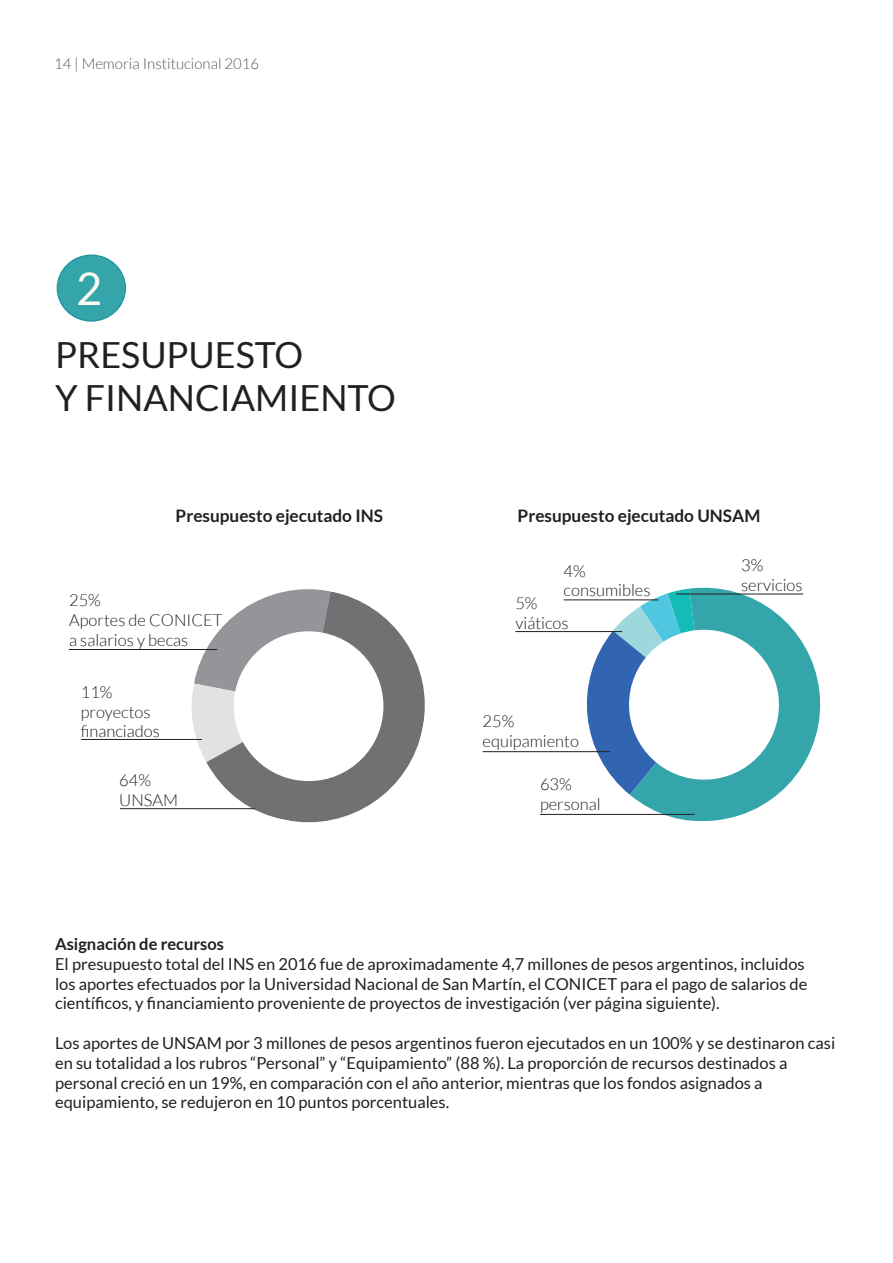
<style>
.page{position:relative;width:893px;height:1263px;background:#fff}
.page>*{position:absolute;margin:0;border:0;box-sizing:border-box;transform-origin:0 0}
.t1{font:45px "Lato";color:#fbfaf0}
.t2{font:36px/43.2px "Lato";color:#231f20}
.t3{font:700 17.25px "Lato";color:#231f20}
.t4{font:16.5px/19.8px "Lato";color:#231f20}
.t5{font:300 16.5px/19.8px "Lato";color:#231f20}
.t6{font:700 16.5px "Lato";color:#231f20}
.t7{font:300 15px "Lato";color:#57585a}
</style>
<div class="page">
<div style="left:57px;top:255px;width:68px;height:66px;background:#35a5ac;border-radius:50%"></div>
<div style="left:57px;top:254px;width:69px;height:68px;border:1px solid #2494a2;border-radius:50%"></div>
<svg style="left:630px;top:587px;width:191px;height:235px;fill:#35a5ac"></svg>
<svg style="left:572px;top:589px;width:211px;height:206px"></svg>
<hr style="left:540px;top:814px;width:155px;height:1px;background:#231f20">
<hr style="left:483px;top:751px;width:127px;height:1px;background:#231f20">
<hr style="left:515px;top:631px;width:107px;height:1px;background:#231f20">
<hr style="left:564px;top:599px;width:95px;height:1px;background:#231f20">
<hr style="left:676px;top:594px;width:127px;height:1px;background:#231f20">
<svg style="left:206px;top:623px;width:219px;height:200px;fill:#6f7172"></svg>
<svg style="left:191px;top:589px;width:199px;height:199px"></svg>
<hr style="left:120px;top:808px;width:135px;height:1px;background:#231f20">
<hr style="left:81px;top:739px;width:121px;height:1px;background:#231f20">
<hr style="left:69px;top:649px;width:148px;height:1px;background:#231f20">
<p class="t7" style="left:54px;top:56px;width:207px">14 | Memoria Institucional 2016</p>
<h1 class="t1" style="left:76px;top:263px;width:28px">2</h1>
<h2 class="t2" style="left:55px;top:333px;width:342px">PRESUPUESTO<br>Y FINANCIAMIENTO</h2>
<p class="t3" style="left:176px;top:506px;width:209px">Presupuesto ejecutado INS</p>
<p class="t3" style="left:518px;top:506px;width:244px">Presupuesto ejecutado UNSAM</p>
<p class="t5" style="left:69px;top:590px;width:155px">25%<br>Aportes de CONICET a salarios y becas</p>
<p class="t5" style="left:81px;top:682px;width:81px">11% proyectos financiados</p>
<p class="t5" style="left:119px;top:770px;width:60px">64%<br>UNSAM</p>
<p class="t5" style="left:564px;top:561px;width:88px">4% consumibles</p>
<p class="t5" style="left:741px;top:555px;width:63px">3% servicios</p>
<p class="t5" style="left:515px;top:593px;width:55px">5% viáticos</p>
<p class="t5" style="left:483px;top:711px;width:98px">25% equipamiento</p>
<p class="t5" style="left:540px;top:774px;width:62px">63% personal</p>
<p class="t6" style="left:55px;top:934px;width:170px">Asignación de recursos</p>
<p class="t4" style="left:55px;top:954px;width:754px">El presupuesto total del INS en 2016 fue de aproximadamente 4,7 millones de pesos argentinos, incluidos los aportes efectuados por la Universidad Nacional de San Martín, el CONICET para el pago de salarios de científicos, y financiamiento proveniente de proyectos de investigación (ver página siguiente).</p>
<p class="t4" style="left:55px;top:1033px;width:782px">Los aportes de UNSAM por 3 millones de pesos argentinos fueron ejecutados en un 100% y se destinaron casi en su totalidad a los rubros “Personal” y “Equipamiento” (88 %). La proporción de recursos destinados a personal creció en un 19%, en comparación con el año anterior, mientras que los fondos asignados a equipamiento, se redujeron en 10 puntos porcentuales.</p>
</div>
